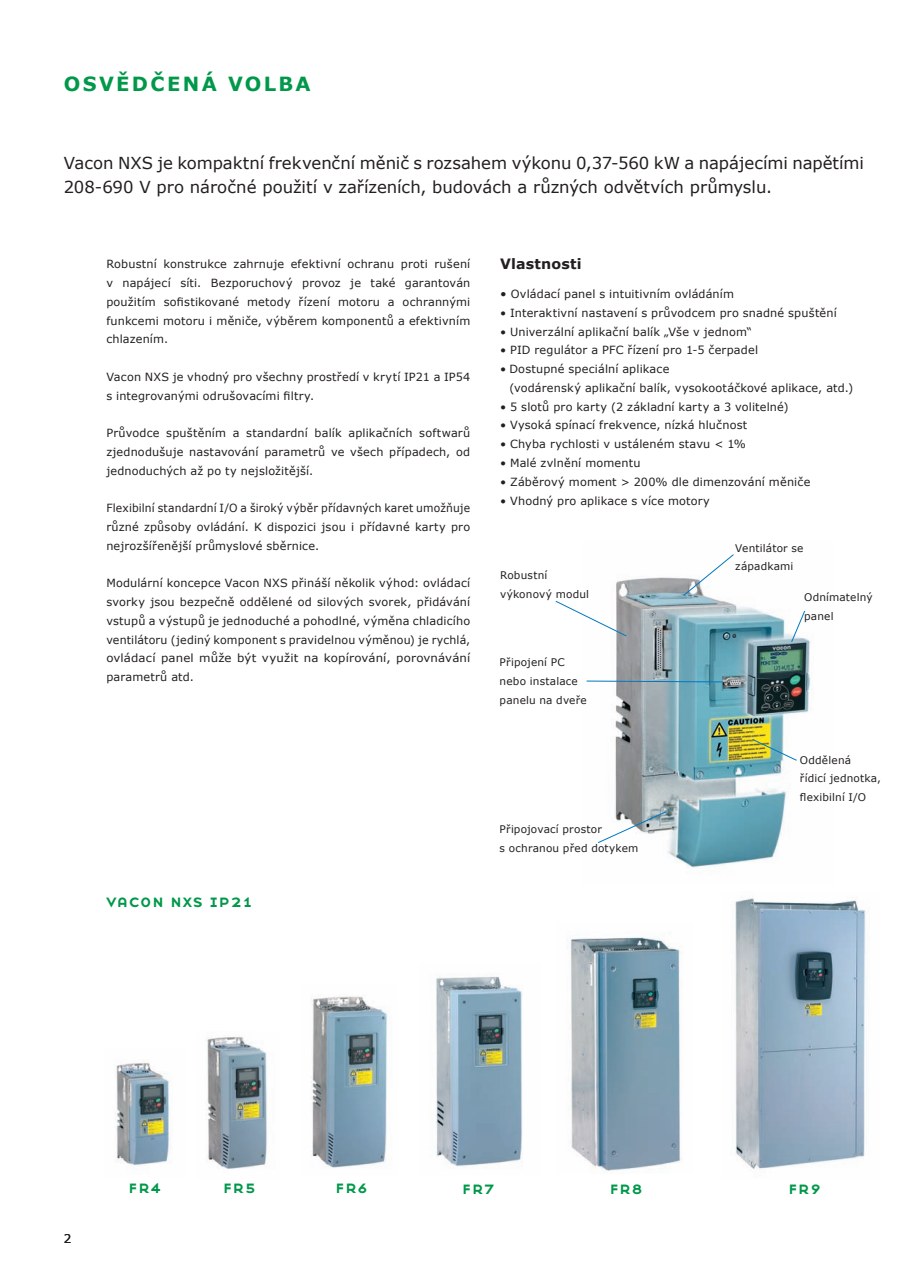
<style>
.page{position:relative;width:915px;height:1276px;background:#fff}
.page>*{position:absolute;margin:0;border:0;box-sizing:border-box;transform-origin:0 0}
.t1{font:700 19.5px "Verdana";letter-spacing:.12em;color:#00984a}
.t2{font:18px "Base Nine SC";letter-spacing:-.01em;color:#00984a}
.t3{font:16.5px/24px "Verdana";color:#231f20}
.t4{font:700 14.25px "Verdana";letter-spacing:.01em;color:#231f20}
.t5{font:12px "Verdana";color:#231f20}
.t6{font:11.25px/18.8px "Verdana";letter-spacing:.015em;color:#231f20;text-align:justify}
.t7{font:11.25px/18.8px "Verdana";letter-spacing:.015em;color:#231f20;text-align:justify;scale:.95 1}
.t8{font:10.5px/18.8px "Verdana";letter-spacing:.015em;color:#231f20}
.s1{font-size:12px}
</style>
<div class="page">
<img style="left:614px;top:577px;width:197px;height:291px">
<img style="left:436px;top:976px;width:86px;height:191px">
<img style="left:311px;top:995px;width:77px;height:173px">
<img style="left:206px;top:1037px;width:61px;height:132px">
<img style="left:115px;top:1062px;width:58px;height:106px">
<img style="left:570px;top:937px;width:113px;height:234px">
<img style="left:735px;top:897px;width:131px;height:276px">
<svg style="left:682px;top:554px;width:52px;height:42px"></svg>
<svg style="left:555px;top:600px;width:72px;height:37px"></svg>
<svg style="left:586px;top:680px;width:137px;height:2px"></svg>
<svg style="left:598px;top:810px;width:68px;height:33px"></svg>
<svg style="left:751px;top:738px;width:46px;height:23px"></svg>
<svg style="left:790px;top:610px;width:15px;height:33px"></svg>
<h1 class="t1" style="left:64px;top:72px;width:248px">OSVĚDČENÁ VOLBA</h1>
<h3 class="t3" style="left:64px;top:150px;width:801px">Vacon NXS je kompaktní frekvenční měnič s rozsahem výkonu 0,37-560 kW a napájecími napětími<br>208-690 V pro náročné použití v zařízeních, budovách a různých odvětvích průmyslu.</h3>
<p class="t6" style="left:106px;top:254px;width:365px">Robustní konstrukce zahrnuje efektivní ochranu proti rušení v napájecí síti. Bezporuchový provoz je také garantován použitím sofistikované metody řízení motoru a ochrannými funkcemi motoru i měniče, výběrem komponentů a efektivním chlazením.</p>
<p class="t6" style="left:106px;top:367px;width:365px">Vacon NXS je vhodný pro všechny prostředí v krytí IP21 a IP54 s integrovanými odrušovacími filtry.</p>
<p class="t6" style="left:106px;top:423px;width:365px">Průvodce spuštěním a standardní balík aplikačních softwarů zjednodušuje nastavování parametrů ve všech případech, od jednoduchých až po ty nejsložitější.</p>
<p class="t7" style="left:106px;top:498px;width:384px">Flexibilní standardní I/O a široký výběr přídavných karet umožňuje různé způsoby ovládání. K dispozici jsou i přídavné karty pro nejrozšířenější průmyslové sběrnice.</p>
<p class="t6" style="left:106px;top:573px;width:365px">Modulární koncepce Vacon NXS přináší několik výhod: ovládací svorky jsou bezpečně oddělené od silových svorek, přidávání vstupů a výstupů je jednoduché a pohodlné, výměna chladicího ventilátoru (jediný komponent s pravidelnou výměnou) je rychlá, ovládací panel může být využit na kopírování, porovnávání parametrů atd.</p>
<h2 class="t2" style="left:106px;top:890px;width:149px">vacon nxs ip21</h2>
<p class="t4" style="left:500px;top:254px;width:83px">Vlastnosti</p>
<p class="t6" style="left:500px;top:284px;width:235px"><span class="s1">•</span> Ovládací panel s intuitivním ovládáním</p>
<p class="t6" style="left:500px;top:303px;width:338px">• Interaktivní nastavení s průvodcem pro snadné spuštění</p>
<p class="t6" style="left:500px;top:322px;width:253px">• Univerzální aplikační balík „Vše v jednom“</p>
<p class="t6" style="left:500px;top:340px;width:259px">• PID regulátor a PFC řízení pro 1-5 čerpadel</p>
<p class="t6" style="left:509px;top:359px;width:345px;text-indent:-9px">• Dostupné speciální aplikace<br>(vodárenský aplikační balík, vy sokootáčkové aplikace, atd.)</p>
<p class="t6" style="left:500px;top:397px;width:290px">• 5 slotů pro karty (2 základní karty a 3 volitelné)</p>
<p class="t6" style="left:500px;top:415px;width:249px">• Vysoká spínací frekvence, nízká hlučnost</p>
<p class="t6" style="left:500px;top:434px;width:247px">• Chyba rychlosti v ustáleném stavu &lt; 1%</p>
<p class="t6" style="left:500px;top:453px;width:142px">• Malé zvlnění momentu</p>
<p class="t6" style="left:500px;top:472px;width:312px">• Záběrový moment &gt; 200% dle dimenzování měniče</p>
<p class="t6" style="left:500px;top:490px;width:211px">• Vhodný pro aplikace s více motory</p>
<p class="t8" style="left:500px;top:565px;width:90px">Robustní výkonový modul</p>
<p class="t8" style="left:499px;top:653px;width:89px">Připojení PC nebo instalace panelu na dveře</p>
<p class="t8" style="left:499px;top:819px;width:140px">Připojovací prostor<br>s ochranou před dotykem</p>
<p class="t8" style="left:735px;top:538px;width:70px">Ventilátor se západkami</p>
<p class="t8" style="left:803px;top:588px;width:70px">Odnímatelný panel</p>
<p class="t8" style="left:799px;top:750px;width:82px">Oddělená<br>řídicí jednotka, flexibilní I/O</p>
<p class="t5" style="left:64px;top:1230px;width:9px">2</p>
<h2 class="t2" style="left:128px;top:1176px;width:35px">fr4</h2>
<h2 class="t2" style="left:222px;top:1176px;width:35px">fr5</h2>
<h2 class="t2" style="left:335px;top:1176px;width:35px">fr6</h2>
<h2 class="t2" style="left:461px;top:1177px;width:35px">fr7</h2>
<h2 class="t2" style="left:609px;top:1177px;width:35px">fr8</h2>
<h2 class="t2" style="left:787px;top:1177px;width:35px">fr9</h2>
</div>
